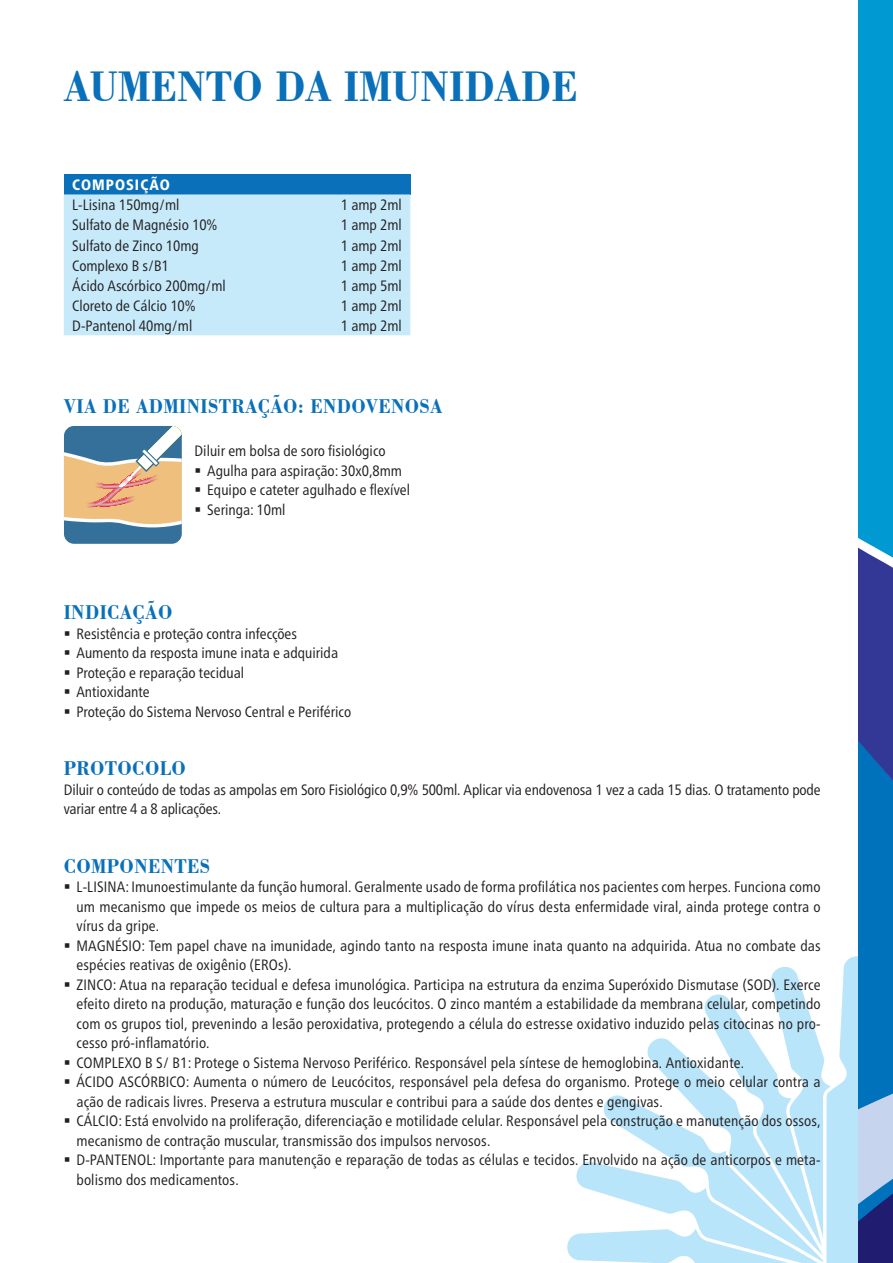
<style>
.page{position:relative;width:893px;height:1263px;background:#fff}
.page>*{position:absolute;margin:0;border:0;box-sizing:border-box;transform-origin:0 0}
.t1{font:700 45px "Bodoni BT";color:#0970b9;scale:.89 1}
.t2{font:700 21px "Bodoni BT";letter-spacing:.02em;color:#0970b9;scale:.89 1}
.t3{font:condensed 15px/19.5px "Frutiger Neue LTW1 G";letter-spacing:.01em;color:#231f20}
.t4{font:condensed 15px/19.5px "Frutiger Neue LTW1 G";letter-spacing:-.01em;color:#231f20}
.t5{font:800 condensed 15px "Frutiger Neue LTW1 G";letter-spacing:.07em;color:#fff}
</style>
<div class="page">
<img style="left:567px;top:953px;width:292px;height:310px">
<div style="left:64px;top:174px;width:346px;height:20px;background:#0970b9"></div>
<div style="left:64px;top:194px;width:346px;height:141px;background:#c6eafa"></div>
<div style="left:64px;top:426px;width:118px;height:118px;background:#347099;border-radius:10px"></div>
<svg style="left:64px;top:426px;width:118px;height:103px"></svg>
<svg style="left:859px;top:0;width:34px;height:1263px;background:#197dbf"></svg>
<h1 class="t1" style="left:64px;top:58px;width:579px">AUMENTO DA IMUNIDADE</h1>
<p class="t5" style="left:72px;top:173px;width:99px">COMPOSIÇÃO</p>
<p class="t3" style="left:72px;top:194px;width:109px">L-Lisina 150mg/ml</p>
<p class="t3" style="left:341px;top:194px;width:63px">1 amp 2ml</p>
<p class="t3" style="left:72px;top:214px;width:147px">Sulfato de Magnésio 10%</p>
<p class="t3" style="left:341px;top:214px;width:63px">1 amp 2ml</p>
<p class="t3" style="left:72px;top:234px;width:128px">Sulfato de Zinco 10mg</p>
<p class="t3" style="left:341px;top:234px;width:63px">1 amp 2ml</p>
<p class="t3" style="left:72px;top:254px;width:98px">Complexo B s/B1</p>
<p class="t3" style="left:341px;top:254px;width:63px">1 amp 2ml</p>
<p class="t3" style="left:72px;top:275px;width:155px">Ácido Ascórbico 200mg/ml</p>
<p class="t3" style="left:341px;top:275px;width:63px">1 amp 5ml</p>
<p class="t3" style="left:72px;top:295px;width:125px">Cloreto de Cálcio 10%</p>
<p class="t3" style="left:341px;top:295px;width:63px">1 amp 2ml</p>
<p class="t3" style="left:72px;top:315px;width:121px">D-Pantenol 40mg/ml</p>
<p class="t3" style="left:341px;top:315px;width:63px">1 amp 2ml</p>
<h2 class="t2" style="left:64px;top:393px;width:293px">VIA DE ADMINISTRAÇÃO: ENDOVENOSA</h2>
<p class="t3" style="left:207px;top:440px;width:204px;text-indent:-13px">Diluir em bolsa de soro fisiológico<br>Agulha para aspiração: 30x0,8mm<br>Equipo e cateter agulhado e flexível<br>Seringa: 10ml</p>
<h2 class="t2" style="left:64px;top:599px;width:124px">INDICAÇÃO</h2>
<p class="t3" style="left:76px;top:623px;width:276px">Resistência e proteção contra infecções Aumento da resposta imune inata e adquirida Proteção e reparação tecidual<br>Antioxidante<br>Proteção do Sistema Nervoso Central e Periférico</p>
<h2 class="t2" style="left:64px;top:755px;width:139px">PROTOCOLO</h2>
<p class="t4" style="left:64px;top:779px;width:758px">Diluir o conteúdo de todas as ampolas em Soro Fisiológico 0,9% 500ml. Aplicar via endovenosa 1 vez a cada 15 dias. O tratamento pode variar entre 4 a 8 aplicações.</p>
<h2 class="t2" style="left:64px;top:853px;width:166px">COMPONENTES</h2>
<p class="t3" style="left:76px;top:876px;width:746px">L-LISINA: Imunoestimulante da função humoral. Geralmente usado de forma profilática nos pacientes com herpes. Funciona como um mecanismo que impede os meios de cultura para a multiplicação do vírus desta enfermidade viral, ainda protege contra o vírus da gripe.<br>MAGNÉSIO: Tem papel chave na imunidade, agindo tanto na resposta imune inata quanto na adquirida. Atua no combate das espécies reativas de oxigênio (EROs).<br>ZINCO: Atua na reparação tecidual e defesa imunológica. Participa na estrutura da enzima Superóxido Dismutase (SOD). Exerce efeito direto na produção, maturação e função dos leucócitos. O zinco mantém a estabilidade da membrana celular, competindo com os grupos tiol, prevenindo a lesão peroxidativa, protegendo a célula do estresse oxidativo induzido pelas citocinas no pro&shy;cesso pró-inflamatório.<br>COMPLEXO B S/ B1: Protege o Sistema Nervoso Periférico. Responsável pela síntese de hemoglobina. Antioxidante.<br>ÁCIDO ASCÓRBICO: Aumenta o número de Leucócitos, responsável pela defesa do organismo. Protege o meio celular contra a ação de radicais livres. Preserva a estrutura muscular e contribui para a saúde dos dentes e gengivas.<br>CÁLCIO: Está envolvido na proliferação, diferenciação e motilidade celular. Responsável pela construção e manutenção dos ossos, mecanismo de contração muscular, transmissão dos impulsos nervosos.<br>D-PANTENOL: Importante para manutenção e reparação de todas as células e tecidos. Envolvido na ação de anticorpos e meta&shy;bolismo dos medicamentos.</p>
</div>
